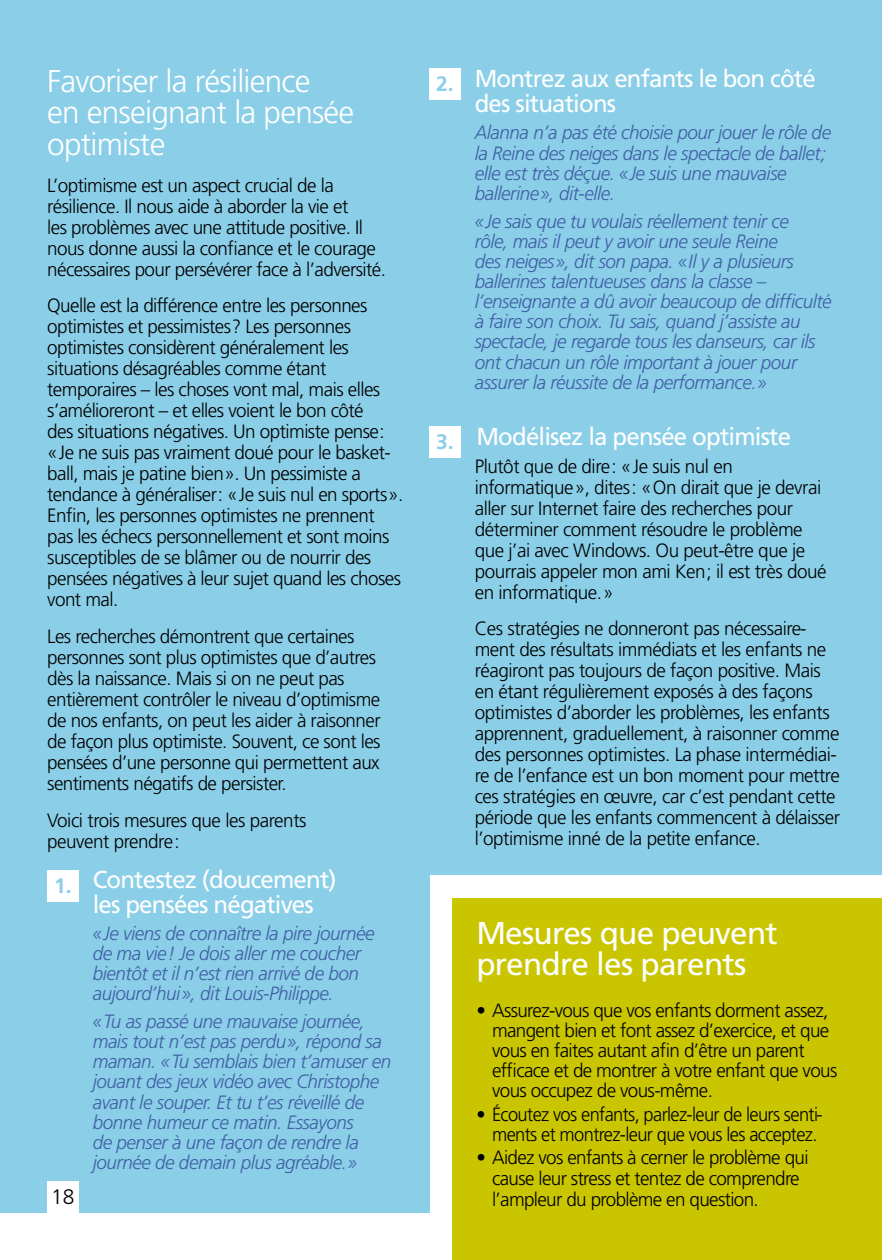
<style>
.page{position:relative;width:882px;height:1260px;background:#fff}
.page>*{position:absolute;margin:0;border:0;box-sizing:border-box;transform-origin:0 0}
.t1{font:300 31.5px/31.5px "Frutiger";letter-spacing:-.025em;color:#fff}
.t2{font:31.5px/31.5px "Frutiger";letter-spacing:-.025em;color:#fff}
.t3{font:24.5px/24.5px "Frutiger";letter-spacing:-.035em;color:#fff}
.t4{font:300 21px "Frutiger";color:#000}
.t5{font:300 19.25px/21px "Frutiger";letter-spacing:-.03em;color:#000}
.t6{font:italic 300 19.25px/20.1px "Frutiger";letter-spacing:-.025em;color:#405fa5}
.t7{font:300 19.25px/20.1px "Frutiger";letter-spacing:-.03em;color:#000;text-align:center;scale:.95 1}
</style>
<div class="page">
<div style="left:0;top:0;width:882px;height:1213px;background:#8acee7"></div>
<div style="left:430px;top:875px;width:452px;height:385px;background:#fff"></div>
<div style="left:453px;top:898px;width:429px;height:362px;background:#c9c500"></div>
<div style="left:47px;top:1181px;width:32px;height:32px;background:#fff"></div>
<div style="left:47px;top:870px;width:32px;height:31px;background:#fff"></div>
<div style="left:429px;top:68px;width:32px;height:32px;background:#fff"></div>
<div style="left:429px;top:426px;width:32px;height:31px;background:#fff"></div>
<h1 class="t1" style="left:47px;top:66px;width:309px">Favoriser la résilience<br>en enseignant la pensée optimiste</h1>
<p class="t5" style="left:47px;top:175px;width:340px">L’optimisme est un aspect crucial de la résilience. Il nous aide à aborder la vie et<br>les problèmes avec une attitude positive. Il nous donne aussi la confiance et le courage nécessaires pour persévérer face à l’adversité.</p>
<p class="t5" style="left:47px;top:296px;width:358px">Quelle est la différence entre les personnes optimistes et pessimistes? Les personnes optimistes considèrent généralement les situations désagréables comme étant temporaires – les choses vont mal, mais elles s’amélioreront – et elles voient le bon côté<br>des situations négatives. Un optimiste pense: «Je ne suis pas vraiment doué pour le basket&shy;ball, mais je patine bien». Un pessimiste a tendance à généraliser: «Je suis nul en sports».<br>Enfin, les personnes optimistes ne prennent pas les échecs personnellement et sont moins susceptibles de se blâmer ou de nourrir des pensées négatives à leur sujet quand les choses vont mal.</p>
<p class="t5" style="left:47px;top:626px;width:335px">Les recherches démontrent que certaines personnes sont plus optimistes que d’autres dès la naissance. Mais si on ne peut pas entièrement contrôler le niveau d’optimisme de nos enfants, on peut les aider à raisonner de façon plus optimiste. Souvent, ce sont les pensées d’une personne qui permettent aux sentiments négatifs de persister.</p>
<p class="t5" style="left:47px;top:810px;width:261px">Voici trois mesures que les parents peuvent prendre:</p>
<p class="t3" style="left:93px;top:868px;width:245px;text-indent:-39px"><sub>1.</sub> Contestez (doucement) les pensées négatives</p>
<p class="t6" style="left:93px;top:923px;width:283px">«Je viens de connaître la pire journée de ma vie! Je dois aller me coucher bientôt et il n’est rien arrivé de bon aujourd’hui», dit Louis-Philippe.</p>
<p class="t6" style="left:93px;top:1012px;width:300px">«Tu as passé une mauvaise journée, mais tout n’est pas perdu», répond sa maman. «Tu semblais bien t’amuser en jouant des jeux vidéo avec Christophe avant le souper. Et tu t’es réveillé de bonne humeur ce matin. Essayons<br>de penser à une façon de rendre la journée de demain plus agréable.»</p>
<p class="t4" style="left:51px;top:1185px;width:25px">18</p>
<p class="t3" style="left:475px;top:66px;width:343px;text-indent:-39px"><sub>2.</sub> Montrez aux enfants le bon côté des situations</p>
<p class="t6" style="left:475px;top:123px;width:358px">Alanna n’a pas été choisie pour jouer le rôle de la Reine des neiges dans le spectacle de ballet; elle est très déçue. «Je suis une mauvaise ballerine», dit-elle.</p>
<p class="t6" style="left:475px;top:211px;width:359px">«Je sais que tu voulais réellement tenir ce<br>rôle, mais il peut y avoir une seule Reine<br>des neiges», dit son papa. «Il y a plusieurs ballerines talentueuses dans la classe – l’enseignante a dû avoir beaucoup de difficulté à faire son choix. Tu sais, quand j’assiste au spectacle, je regarde tous les danseurs, car ils ont chacun un rôle important à jouer pour assurer la réussite de la performance.»</p>
<p class="t3" style="left:436px;top:424px;width:356px"><sub>3.</sub> Modélisez la pensée optimiste</p>
<p class="t5" style="left:475px;top:456px;width:353px">Plutôt que de dire: «Je suis nul en informatique», dites: «On dirait que je devrai aller sur Internet faire des recherches pour déterminer comment résoudre le problème que j’ai avec Windows. Ou peut-être que je pourrais appeler mon ami Ken; il est très doué en informatique.»</p>
<p class="t5" style="left:475px;top:619px;width:367px">Ces stratégies ne donneront pas nécessaire&shy;ment des résultats immédiats et les enfants ne réagiront pas toujours de façon positive. Mais en étant régulièrement exposés à des façons optimistes d’aborder les problèmes, les enfants apprennent, graduellement, à raisonner comme des personnes optimistes. La phase intermédiai&shy;re de l’enfance est un bon moment pour mettre ces stratégies en œuvre, car c’est pendant cette période que les enfants commencent à délaisser l’optimisme inné de la petite enfance.</p>
<h1 class="t2" style="left:476px;top:917px;width:303px">Mesures que peuvent prendre les parents</h1>
<p class="t5" style="left:492px;top:1000px;width:347px;line-height:20.1px;text-indent:-16px">• Assurez-vous que vos enfants dorment assez, mangent bien et font assez d’exercice, et que vous en faites autant afin d’être un parent efficace et de montrer à votre enfant que vous vous occupez de vous-même.</p>
<p class="t7" style="left:476px;top:1104px;width:366px">• Écoutez vos enfants, parlez-leur de leurs senti&shy;ments et montrez-leur que vous les acceptez.</p>
<p class="t5" style="left:492px;top:1148px;width:318px;line-height:20.5px;text-indent:-16px">• Aidez vos enfants à cerner le problème qui cause leur stress et tentez de comprendre l’ampleur du problème en question.</p>
</div>
